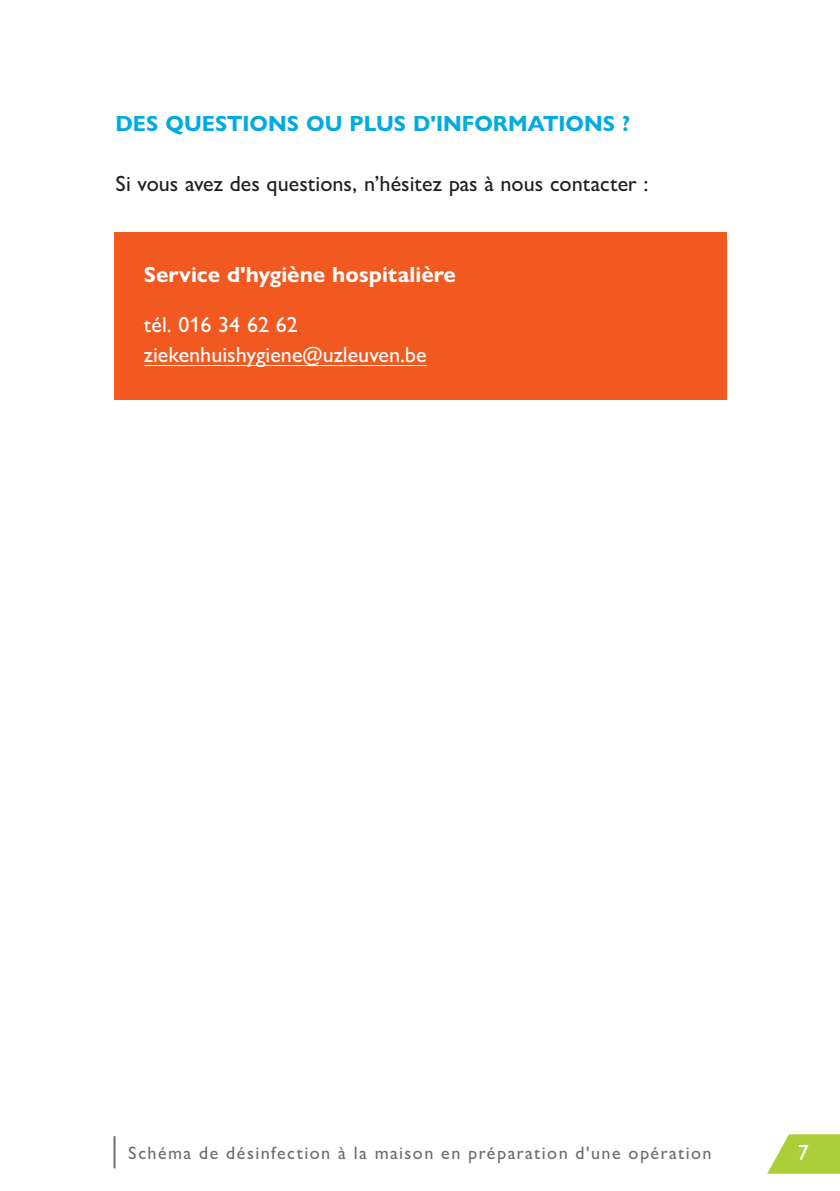
<style>
.page{position:relative;width:840px;height:1191px;background:#fff}
.page>*{position:absolute;margin:0;border:0;box-sizing:border-box;transform-origin:0 0}
.t1{font:500 22px "Gill Sans Nova";color:#231f20}
.t2{font:500 22px/30px "Gill Sans Nova";color:#fff}
.t3{font:700 22px "Gill Sans Nova";color:#00abe1}
.t4{font:700 22px "Gill Sans Nova";color:#fff}
.t5{font:500 18px "Gill Sans Nova";letter-spacing:.08em;color:#6c6d70}
</style>
<div class="page">
<svg style="left:767px;top:1134px;width:72px;height:39px"></svg>
<hr style="left:113px;top:1136px;width:2px;height:32px;background:#6c6d70">
<div style="left:113px;top:232px;width:613px;height:168px;background:#f15921"></div>
<hr style="left:144px;top:365px;width:282px;height:1px;background:#fff">
<p class="t3" style="left:115px;top:110px;width:516px">DES QUESTIONS OU PLUS D'INFORMATIONS ?</p>
<p class="t1" style="left:115px;top:171px;width:534px">Si vous avez des questions, n’hésitez pas à nous contacter :</p>
<p class="t4" style="left:144px;top:260px;width:313px">Service d'hygiène hospitalière</p>
<p class="t2" style="left:144px;top:309px;width:284px">tél. 016 34 62 62 ziekenhuishygiene@uzleuven.be</p>
<p class="t5" style="left:128px;top:1141px;width:584px">Schéma de désinfection à la maison en préparation d'une opération</p>
<p class="t2" style="left:797px;top:1137px;width:12px">7</p>
</div>
